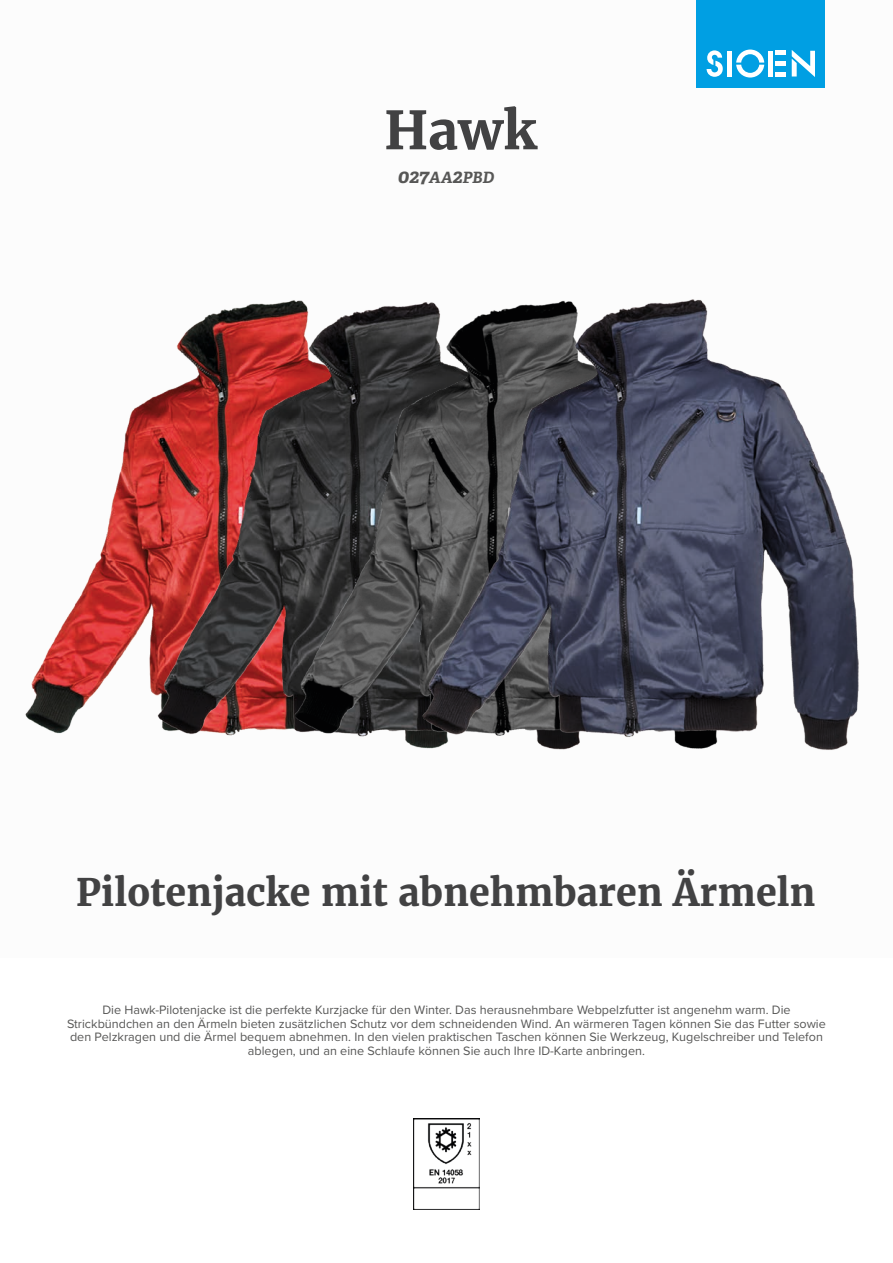
<style>
.page{position:relative;width:893px;height:1263px;background:#fff}
.page>*{position:absolute;margin:0;border:0;box-sizing:border-box;transform-origin:0 0}
.t1{font:700 52.5px "Merriweather";color:#424243}
.t2{font:700 37.5px "Merriweather";color:#424243}
.t3{font:italic 700 15.6px "Adelle";color:#575756}
.t4{font:12.6px/13.6px "Proxima Nova";color:#575756;text-align:center}
.s1{font-size:19.5px}
</style>
<div class="page">
<div style="left:697px;top:0;width:128px;height:88px;background:#009fe3"></div>
<svg style="left:707px;top:50px;width:16px;height:27px"></svg>
<svg style="left:736px;top:50px;width:28px;height:28px"></svg>
<div style="left:727px;top:51px;width:5px;height:26px;background:#fff"></div>
<div style="left:768px;top:51px;width:5px;height:26px;background:#fff"></div>
<div style="left:775px;top:72px;width:11px;height:5px;background:#fff"></div>
<div style="left:775px;top:61px;width:11px;height:5px;background:#fff"></div>
<hr style="left:775px;top:51px;width:11px;height:4px;background:#fff">
<svg style="left:792px;top:50px;width:23px;height:27px"></svg>
<img style="left:413px;top:1118px;width:66px;height:92px">
<img style="left:25px;top:407px;width:111px;height:327px">
<img style="left:136px;top:303px;width:136px;height:433px">
<img style="left:272px;top:300px;width:136px;height:443px">
<img style="left:408px;top:299px;width:451px;height:451px">
<h1 class="t1" style="left:384px;top:95px;width:154px">Hawk</h1>
<p class="t3" style="left:398px;top:168px;width:98px"><span class="s1">027</span>AA<span class="s1">2</span>PBD</p>
<h2 class="t2" style="left:76px;top:867px;width:741px">Pilotenjacke mit abnehmbaren Ärmeln</h2>
<p class="t4" style="left:67px;top:1002px;width:760px">Die Hawk-Pilotenjacke ist die perfekte Kurzjacke für den Winter. Das herausnehmbare Webpelzfutter ist angenehm warm. Die Strickbündchen an den Ärmeln bieten zusätzlichen Schutz vor dem schneidenden Wind. An wärmeren Tagen können Sie das Futter sowie den Pelzkragen und die Ärmel bequem abnehmen. In den vielen praktischen Taschen können Sie Werkzeug, Kugelschreiber und Telefon ablegen, und an eine Schlaufe können Sie auch Ihre ID-Karte anbringen.</p>
</div>
